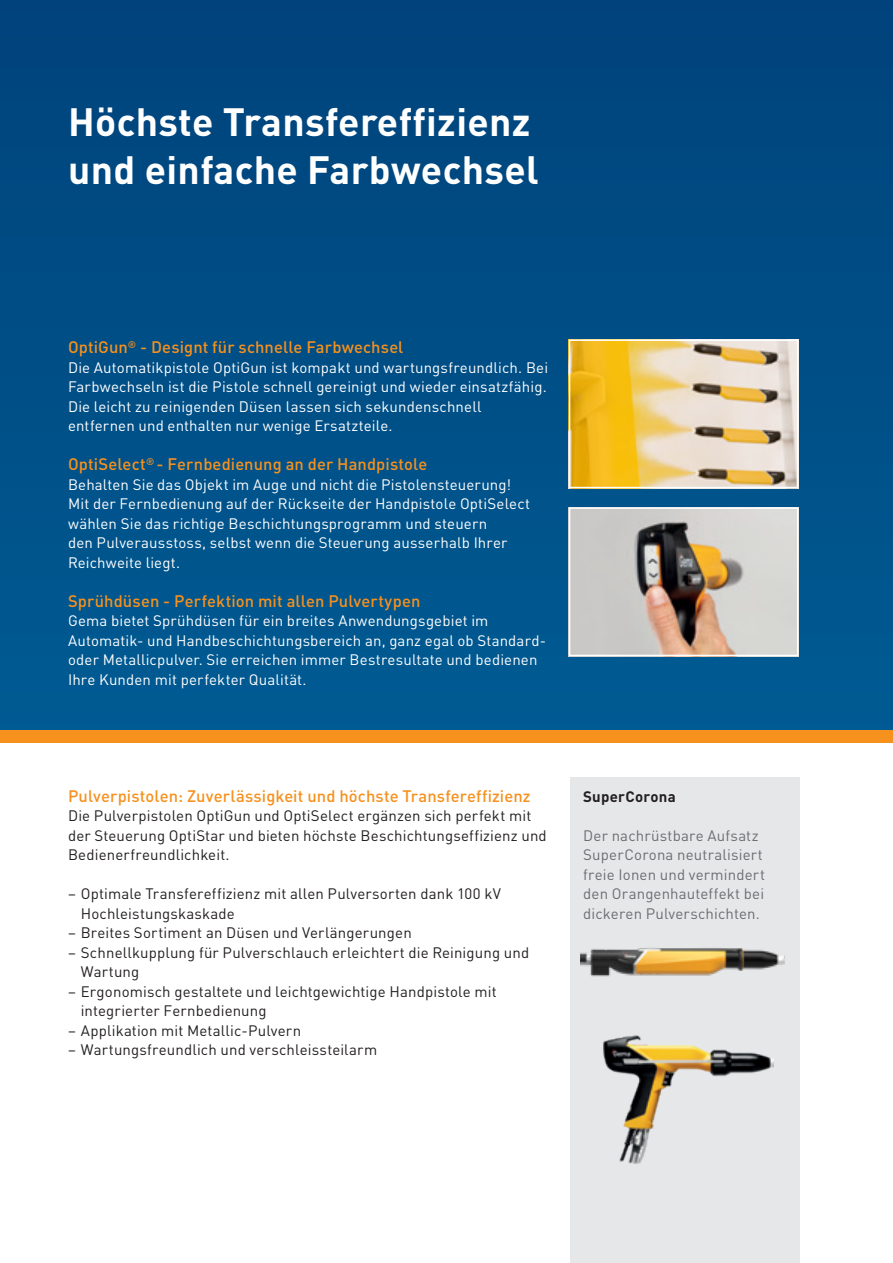
<style>
.page{position:relative;width:893px;height:1263px;background:#fff}
.page>*{position:absolute;margin:0;border:0;box-sizing:border-box;transform-origin:0 0}
.t1{font:700 39px/48px "DIN Pro";letter-spacing:.01em;color:#fff}
.t2{font:500 16.5px "DIN Pro";letter-spacing:.005em;color:#f6911e}
.t3{font:15px/19.5px "DIN Pro";letter-spacing:.01em;color:#fff}
.t4{font:15px/19.5px "DIN Pro";letter-spacing:.01em;color:#231f20}
.t5{font:15px/19.5px "DIN Pro";letter-spacing:.01em;color:#6c6d70}
.t6{font:700 15px "DIN Pro";letter-spacing:.015em;color:#231f20}
</style>
<div class="page">
<div style="left:0;top:0;width:893px;height:737px;background:linear-gradient(to right,#004f87,#034e86)"></div>
<div style="left:0;top:730px;width:893px;height:13px;background:#f6911e"></div>
<div style="left:570px;top:777px;width:230px;height:486px;background:#e6e7e9"></div>
<img style="left:581px;top:948px;width:204px;height:29px">
<img style="left:572px;top:510px;width:223px;height:143px">
<div style="left:569px;top:507px;width:229px;height:149px;border:2px solid #fff"></div>
<img style="left:572px;top:342px;width:223px;height:143px">
<div style="left:569px;top:339px;width:229px;height:149px;border:2px solid #fff"></div>
<img style="left:603px;top:1035px;width:171px;height:129px">
<h1 class="t1" style="left:68px;top:93px;width:472px">Höchste Transfereffizienz und einfache Farbwechsel</h1>
<p class="t2" style="left:68px;top:334px;width:337px">OptiGun<sup>®</sup> - Designt für schnelle Farbwechsel</p>
<p class="t3" style="left:68px;top:356px;width:482px">Die Automatikpistole OptiGun ist kompakt und wartungsfreundlich. Bei Farbwechseln ist die Pistole schnell gereinigt und wieder einsatzfähig.<br>Die leicht zu reinigenden Düsen lassen sich sekundenschnell entfernen und enthalten nur wenige Ersatzteile.</p>
<p class="t2" style="left:68px;top:451px;width:361px">OptiSelect<sup>®</sup> - Fernbedienung an der Handpistole</p>
<p class="t3" style="left:68px;top:473px;width:464px">Behalten Sie das Objekt im Auge und nicht die Pistolensteuerung!<br>Mit der Fernbedienung auf der Rückseite der Handpistole OptiSelect wählen Sie das richtige Beschichtungsprogramm und steuern<br>den Pulverausstoss, selbst wenn die Steuerung ausserhalb Ihrer Reichweite liegt.</p>
<p class="t2" style="left:68px;top:587px;width:354px">Sprühdüsen - Perfektion mit allen Pulvertypen</p>
<p class="t3" style="left:68px;top:609px;width:480px">Gema bietet Sprühdüsen für ein breites Anwendungsgebiet im Automatik- und Handbeschichtungsbereich an, ganz egal ob Standard&shy;oder Metallicpulver. Sie erreichen immer Bestresultate und bedienen Ihre Kunden mit perfekter Qualität.</p>
<p class="t2" style="left:68px;top:782px;width:464px">Pulverpistolen: Zuverlässigkeit und höchste Transfereffizienz</p>
<p class="t4" style="left:68px;top:804px;width:480px">Die Pulverpistolen OptiGun und OptiSelect ergänzen sich perfekt mit der Steuerung OptiStar und bieten höchste Beschichtungseffizienz und<br>Bedienerfreundlichkeit.</p>
<p class="t4" style="left:81px;top:882px;width:422px;text-indent:-13px">– Optimale Transfereffizienz mit allen Pulversorten dank 100 kV<br>Hochleistungskaskade</p>
<p class="t4" style="left:68px;top:921px;width:345px">– Breites Sortiment an Düsen und Verlängerungen</p>
<p class="t4" style="left:81px;top:941px;width:450px;text-indent:-13px">– Schnellkupplung für Pulverschlauch erleichtert die Reinigung und<br>Wartung</p>
<p class="t4" style="left:81px;top:980px;width:417px;text-indent:-13px">– Ergonomisch gestaltete und leichtgewichtige Handpistole mit integrierter Fernbedienung</p>
<p class="t4" style="left:68px;top:1019px;width:235px">– Applikation mit Metallic-Pulvern</p>
<p class="t4" style="left:68px;top:1038px;width:311px">– Wartungsfreundlich und verschleissteilarm</p>
<p class="t6" style="left:583px;top:784px;width:94px">SuperCorona</p>
<p class="t5" style="left:583px;top:824px;width:183px">Der nachrüstbare Aufsatz<br>SuperCorona neutralisiert freie Ionen und vermindert den Orangenhauteffekt bei dickeren Pulverschichten.</p>
</div>
